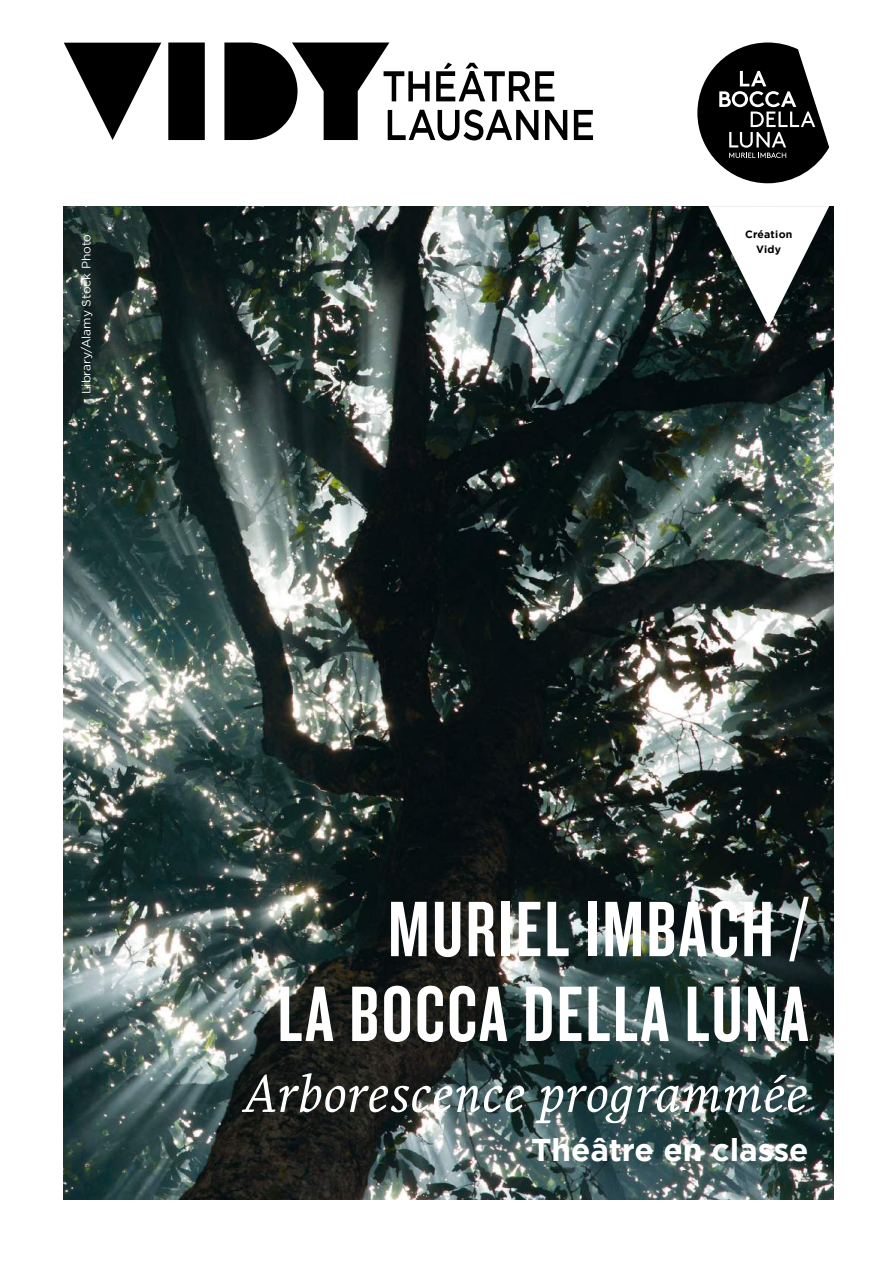
<style>
.page{position:relative;width:893px;height:1263px;background:#fff}
.page>*{position:absolute;margin:0;border:0;box-sizing:border-box;transform-origin:0 0}
.t1{font:81.6px/84.9px "Knockout 48 Featherweight";letter-spacing:.03em;color:#fff;text-align:right}
.t2{font:italic 51.45px "Fresco";color:#fff}
.t3{font:700 31.5px "Gotham";color:#fff}
.t4{font:12px "Gotham";color:#fff}
.t5{font:700 10.5px/15px "Gotham";letter-spacing:.025em;color:#000;text-align:center}
</style>
<div class="page">
<svg style="left:64px;top:43px;width:503px;height:97px"></svg>
<svg style="left:574px;top:110px;width:19px;height:30px"></svg>
<svg style="left:697px;top:43px;width:132px;height:140px"></svg>
<img style="left:64px;top:206px;width:769px;height:993px">
<svg style="left:708px;top:206px;width:121px;height:121px"></svg>
<p class="t4" style="left:79px;top:394px;width:162px;rotate:-90deg">Library/Alamy Stock Photo</p>
<p class="t5" style="left:745px;top:227px;width:49px">Création<br>Vidy</p>
<p class="t1" style="left:277px;top:884px;width:532px">MURIEL IMBACH /<br>LA BOCCA DELLA LUNA</p>
<p class="t2" style="left:245px;top:1061px;width:565px">Arborescence programmée</p>
<p class="t3" style="left:531px;top:1129px;width:279px">Théâtre en classe</p>
</div>
